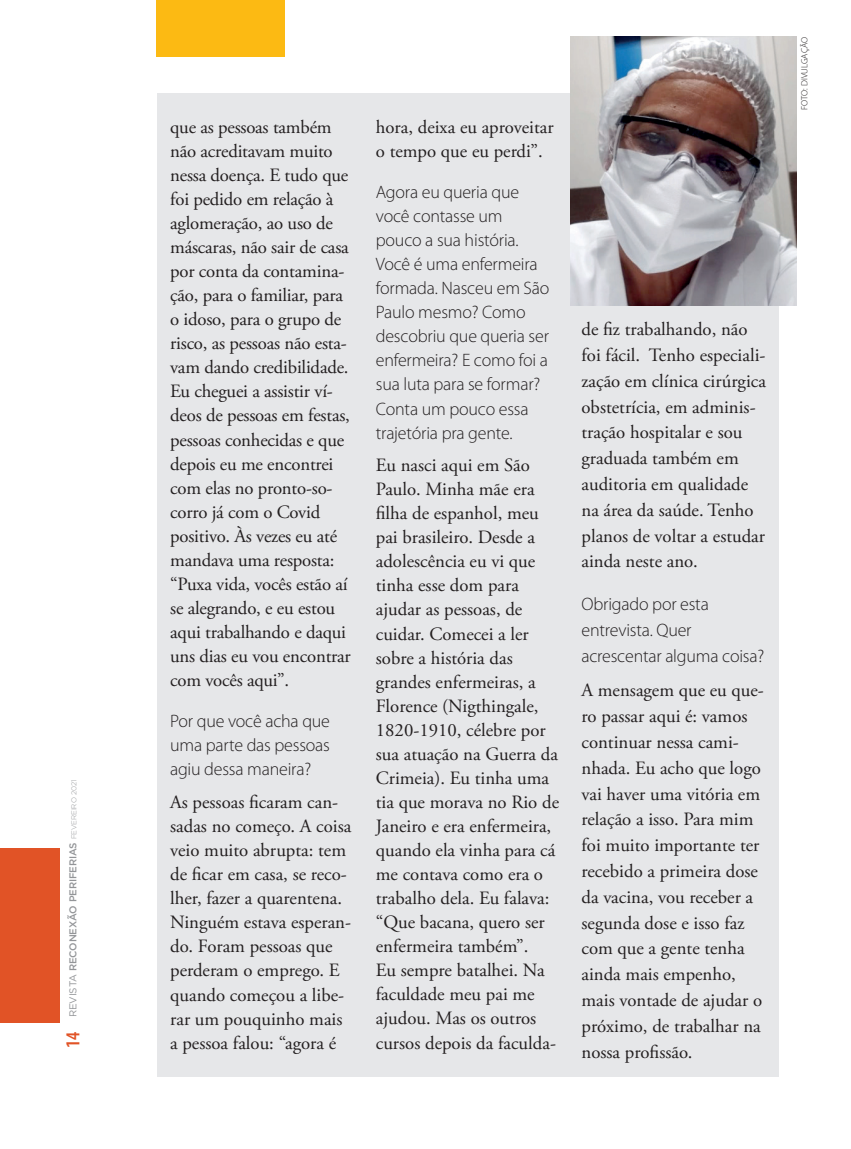
<style>
.page{position:relative;width:851px;height:1149px;background:#fff}
.page>*{position:absolute;margin:0;border:0;box-sizing:border-box;transform-origin:0 0}
.t1{font:18.75px/24px "Adobe Garamond Pro";color:#231f20}
.t2{font:300 18px/24px "Myriad Pro";letter-spacing:-.01em;color:#231f20}
.t3{font:500 9.9px "Gotham";letter-spacing:-.01em;color:#939598}
.t4{font:300 9px "Myriad Pro";letter-spacing:.01em;color:#231f20}
.s1{font-family:"Myriad Pro";font-weight:600;font-stretch:condensed;font-size:19.95px;color:#e15326}
.s2{font-weight:400}
.s3{font-weight:300;font-size:7.05px}
</style>
<div class="page">
<div style="left:156px;top:0;width:128px;height:56px;background:#fcba13"></div>
<div style="left:0;top:848px;width:59px;height:174px;background:#e15326"></div>
<div style="left:157px;top:94px;width:621px;height:982px;background:#e6e7e9"></div>
<img style="left:570px;top:37px;width:226px;height:268px">
<p class="t3" style="left:67px;top:1047px;width:269px;rotate:-90deg"><span class="s1">14</span> <span class="s2">REVISTA</span> RECONEXÃO PERIFERIAS <span class="s3">FEVEREIRO 2021</span></p>
<p class="t1" style="left:170px;top:115px;width:182px">que as pessoas também não acreditavam muito nessa doença. E tudo que foi pedido em relação à aglomeração, ao uso de máscaras, não sair de casa por conta da contamina&shy;ção, para o familiar, para o idoso, para o grupo de risco, as pessoas não esta&shy;vam dando credibilidade.<br>Eu cheguei a assistir ví&shy;deos de pessoas em festas, pessoas conhecidas e que depois eu me encontrei com elas no pronto-so&shy;corro já com o Covid positivo. Às vezes eu até mandava uma resposta: “Puxa vida, vocês estão aí se alegrando, e eu estou aqui trabalhando e daqui uns dias eu vou encontrar com vocês aqui”.</p>
<p class="t2" style="left:170px;top:709px;width:161px;text-align:justify">Por que você acha que uma parte das pessoas agiu dessa maneira?</p>
<p class="t1" style="left:170px;top:790px;width:183px">As pessoas ficaram can&shy;sadas no começo. A coisa veio muito abrupta: tem de ficar em casa, se reco&shy;lher, fazer a quarentena.<br>Ninguém estava esperan&shy;do. Foram pessoas que perderam o emprego. E quando começou a libe&shy;rar um pouquinho mais a pessoa falou: “agora é</p>
<p class="t1" style="left:376px;top:115px;width:179px">hora, deixa eu aproveitar o tempo que eu perdi”.</p>
<p class="t2" style="left:376px;top:180px;width:175px">Agora eu queria que você contasse um pouco a sua história.<br>Você é uma enfermeira formada. Nasceu em São<br>Paulo mesmo? Como descobriu que queria ser enfermeira? E como foi a sua luta para se formar?<br>Conta um pouco essa trajetória pra gente.</p>
<p class="t1" style="left:376px;top:453px;width:185px">Eu nasci aqui em São<br>Paulo. Minha mãe era filha de espanhol, meu pai brasileiro. Desde a adolescência eu vi que tinha esse dom para ajudar as pessoas, de cuidar. Comecei a ler sobre a história das grandes enfermeiras, a<br>Florence (Nigthingale,<br>1820-1910, célebre por sua atuação na Guerra da<br>Crimeia). Eu tinha uma tia que morava no Rio de<br>Janeiro e era enfermeira, quando ela vinha para cá me contava como era o trabalho dela. Eu falava: “Que bacana, quero ser enfermeira também”.<br>Eu sempre batalhei. Na faculdade meu pai me ajudou. Mas os outros cursos depois da faculda-</p>
<p class="t1" style="left:581px;top:317px;width:186px;line-height:25.8px">de fiz trabalhando, não foi fácil. Tenho especiali&shy;zação em clínica cirúrgica obstetrícia, em adminis&shy;tração hospitalar e sou graduada também em auditoria em qualidade na área da saúde. Tenho planos de voltar a estudar ainda neste ano.</p>
<p class="t2" style="left:581px;top:591px;width:184px;line-height:25.8px">Obrigado por esta entrevista. Quer acrescentar alguma coisa?</p>
<p class="t1" style="left:581px;top:678px;width:184px;line-height:25.8px">A mensagem que eu que&shy;ro passar aqui é: vamos continuar nessa cami&shy;nhada. Eu acho que logo vai haver uma vitória em relação a isso. Para mim foi muito importante ter recebido a primeira dose da vacina, vou receber a segunda dose e isso faz com que a gente tenha ainda mais empenho, mais vontade de ajudar o próximo, de trabalhar na nossa profissão.</p>
<p class="t4" style="left:799px;top:110px;width:75px;rotate:-90deg">FOTO: DIVULGAÇÃO</p>
</div>
